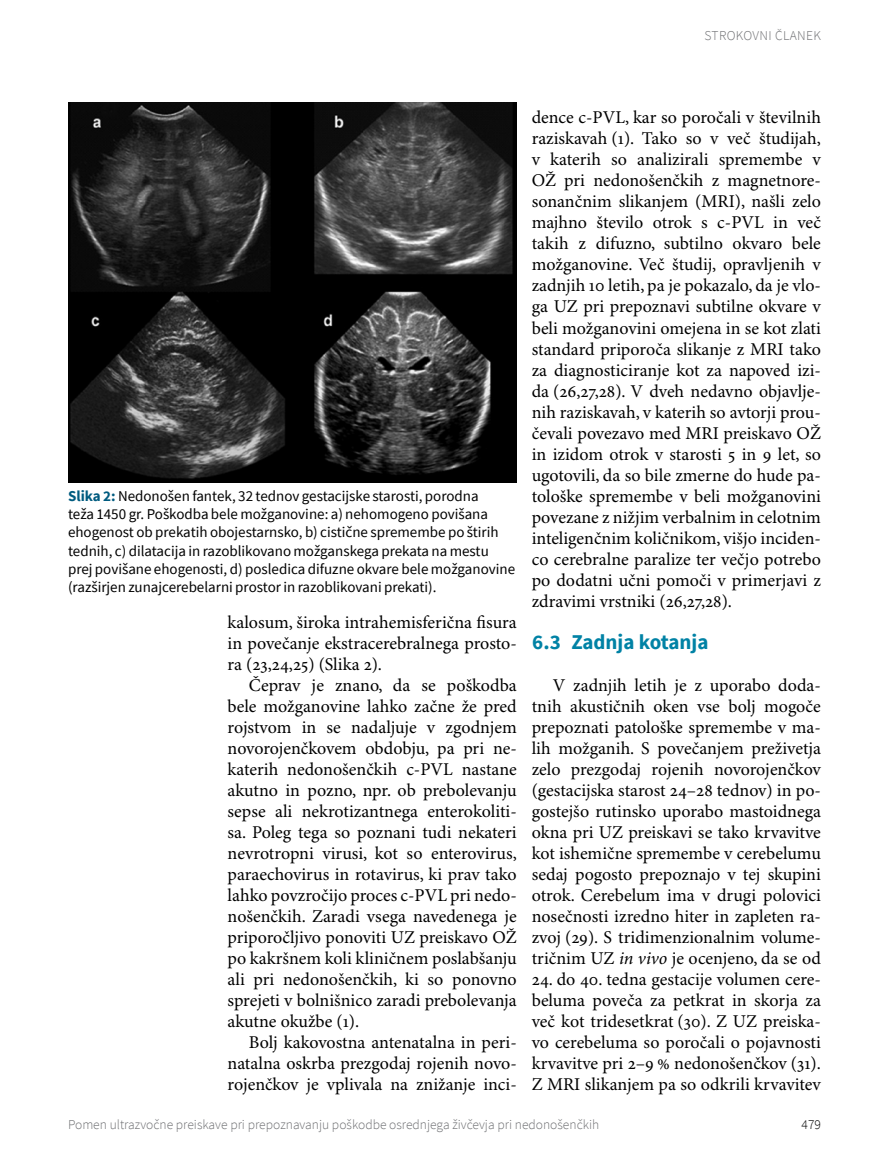
<style>
.page{position:relative;width:872px;height:1166px;background:#fff}
.page>*{position:absolute;margin:0;border:0;box-sizing:border-box;transform-origin:0 0}
.t1{font:700 21px "Source Sans Pro";color:#0082a5}
.t2{font:18px/21px "Minion Pro";color:#000;text-align:justify}
.t3{font:15px/18px "Source Sans Pro";color:#000}
.t4{font:300 13.5px "Source Sans Pro";color:#6d6e71}
.t5{font:300 13.5px "Source Sans Pro";letter-spacing:.025em;color:#6d6e71}
.t6{font:300 13.5px "Source Sans Pro";color:#000}
.s1{font-weight:700;color:#005b7f}
.s2{font-style:italic}
</style>
<div class="page">
<img style="left:68px;top:102px;width:449px;height:380px">
<p class="t5" style="left:704px;top:27px;width:118px">Strokovni članek</p>
<p class="t3" style="left:68px;top:487px;width:448px"><span class="s1">Slika 2:</span> Nedonošen fantek, 32 tednov gestacijske starosti, porodna<br>teža 1450 gr. Poškodba bele možganovine: a) nehomogeno povišana ehogenost ob prekatih obojestarnsko, b) cistične spremembe po štirih tednih, c) dilatacija in razoblikovano možganskega prekata na mestu prej povišane ehogenosti, d) posledica difuzne okvare bele možganovine (razširjen zunajcerebelarni prostor in razoblikovani prekati).</p>
<p class="t2" style="left:227px;top:612px;width:291px">kalosum, široka intrahemisferična fisura in povečanje ekstracerebralnega prosto&shy;ra (23,24,25) (Slika 2).</p>
<p class="t2" style="left:227px;top:675px;width:291px;text-indent:21px">Čeprav je znano, da se poškodba bele možganovine lahko začne že pred rojstvom in se nadaljuje v zgodnjem novorojenčkovem obdobju, pa pri ne&shy;katerih nedonošenčkih c-PVL nastane akutno in pozno, npr. ob prebolevanju sepse ali nekrotizantnega enterokoliti&shy;sa. Poleg tega so poznani tudi nekateri nevrotropni virusi, kot so enterovirus, paraechovirus in rotavirus, ki prav tako lahko povzročijo proces c-PVL pri nedo&shy;nošenčkih. Zaradi vsega navedenega je priporočljivo ponoviti UZ preiskavo OŽ po kakršnem koli kliničnem poslabšanju ali pri nedonošenčkih, ki so ponovno sprejeti v bolnišnico zaradi prebolevanja akutne okužbe (1).</p>
<p class="t2" style="left:227px;top:1032px;width:291px;text-indent:21px">Bolj kakovostna antenatalna in peri&shy;natalna oskrba prezgodaj rojenih novo&shy;rojenčkov je vplivala na znižanje inci-</p>
<p class="t2" style="left:532px;top:108px;width:291px">dence c-PVL, kar so poročali v številnih raziskavah (1). Tako so v več študijah, v katerih so analizirali spremembe v OŽ pri nedonošenčkih z magnetnore&shy;sonančnim slikanjem (MRI), našli zelo majhno število otrok s c-PVL in več takih z difuzno, subtilno okvaro bele možganovine. Več študij, opravljenih v zadnjih 10 letih, pa je pokazalo, da je vlo&shy;ga UZ pri prepoznavi subtilne okvare v beli možganovini omejena in se kot zlati standard priporoča slikanje z MRI tako za diagnosticiranje kot za napoved izi&shy;da (26,27,28). V dveh nedavno objavlje&shy;nih raziskavah, v katerih so avtorji prou&shy;čevali povezavo med MRI preiskavo OŽ in izidom otrok v starosti 5 in 9 let, so ugotovili, da so bile zmerne do hude pa&shy;tološke spremembe v beli možganovini povezane z nižjim verbalnim in celotnim inteligenčnim količnikom, višjo inciden&shy;co cerebralne paralize ter večjo potrebo po dodatni učni pomoči v primerjavi z zdravimi vrstniki (26,27,28).</p>
<p class="t1" style="left:531px;top:627px;width:178px">6.3 Zadnja kotanja</p>
<p class="t2" style="left:531px;top:675px;width:291px;text-indent:21px">V zadnjih letih je z uporabo doda&shy;tnih akustičnih oken vse bolj mogoče prepoznati patološke spremembe v ma&shy;lih možganih. S povečanjem preživetja zelo prezgodaj rojenih novorojenčkov (gestacijska starost 24–28 tednov) in po&shy;gostejšo rutinsko uporabo mastoidnega okna pri UZ preiskavi se tako krvavitve kot ishemične spremembe v cerebelumu sedaj pogosto prepoznajo v tej skupini otrok. Cerebelum ima v drugi polovici nosečnosti izredno hiter in zapleten ra&shy;zvoj (29). S tridimenzionalnim volume&shy;tričnim UZ <span class="s2">in vivo</span> je ocenjeno, da se od</p>
<p class="t2" style="left:531px;top:969px;width:291px">24. do 40. tedna gestacije volumen cere&shy;beluma poveča za petkrat in skorja za več kot tridesetkrat (30). Z UZ preiska&shy;vo cerebeluma so poročali o pojavnosti krvavitve pri 2–9 % nedonošenčkov (31).<br>Z MRI slikanjem pa so odkrili krvavitev</p>
<p class="t4" style="left:68px;top:1116px;width:532px">Pomen ultrazvočne preiskave pri prepoznavanju poškodbe osrednjega živčevja pri nedonošenčkih</p>
<p class="t6" style="left:801px;top:1116px;width:21px">479</p>
</div>
